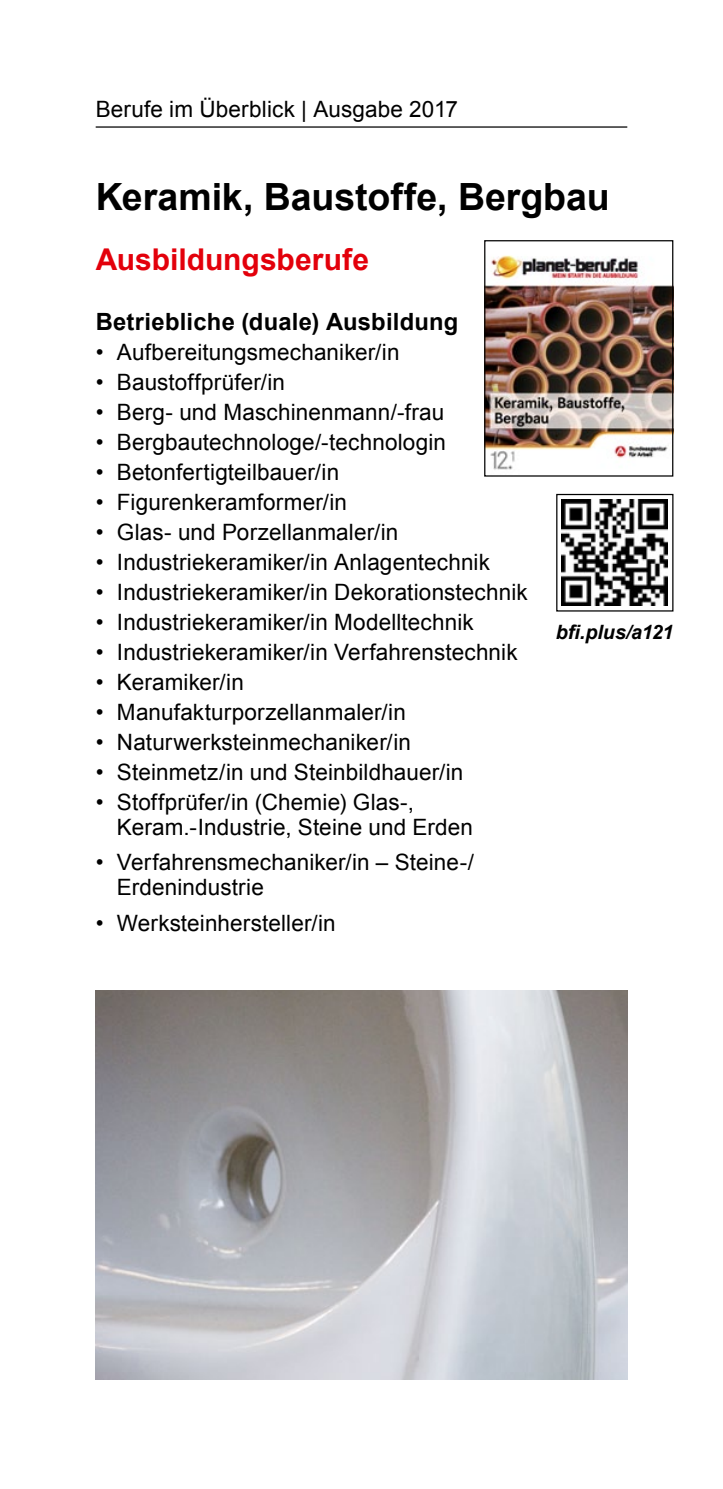
<style>
.page{position:relative;width:723px;height:1489px;background:#fff}
.page>*{position:absolute;margin:0;border:0;box-sizing:border-box;transform-origin:0 0}
.t1{font:700 37.5px "Arial";color:#000}
.t2{font:700 30px "Arial";color:#e3000b}
.t3{font:700 23.75px "Arial";letter-spacing:.01em;color:#000}
.t4{font:22.5px/25px "Arial";letter-spacing:.005em;color:#000}
.t5{font:italic 700 19.75px "Arial";letter-spacing:-.005em;color:#000}
</style>
<div class="page">
<div style="left:556px;top:494px;width:117px;height:117px;border:1px solid #000"></div>
<hr style="left:96px;top:126px;width:531px;height:2px;background:#000">
<img style="left:486px;top:255px;width:185px;height:215px">
<div style="left:484px;top:240px;width:189px;height:236px;border:1px solid #000"></div>
<img style="left:561px;top:499px;width:107px;height:106px">
<img style="left:96px;top:990px;width:531px;height:389px">
<p class="t4" style="left:96px;top:97px;width:364px">Berufe im Überblick | Ausgabe 2017</p>
<h2 class="t1" style="left:96px;top:172px;width:516px">Keramik, Baustoffe, Bergbau</h2>
<h3 class="t2" style="left:96px;top:239px;width:275px">Ausbildungsberufe</h3>
<h4 class="t3" style="left:96px;top:306px;width:364px">Betriebliche (duale) Ausbildung</h4>
<p class="t4" style="left:96px;top:340px;width:305px">• Aufbereitungsmechaniker/in</p>
<p class="t4" style="left:96px;top:370px;width:191px">• Baustoffprüfer/in</p>
<p class="t4" style="left:96px;top:400px;width:350px">• Berg- und Maschinenmann/-frau</p>
<p class="t4" style="left:96px;top:430px;width:352px">• Bergbautechnologe/-technologin</p>
<p class="t4" style="left:96px;top:460px;width:245px">• Betonfertigteilbauer/in</p>
<p class="t4" style="left:96px;top:490px;width:253px">• Figurenkeramformer/in</p>
<p class="t4" style="left:96px;top:520px;width:304px">• Glas- und Porzellanmaler/in</p>
<p class="t4" style="left:96px;top:550px;width:396px">• Industriekeramiker/in Anlagentechnik</p>
<p class="t4" style="left:96px;top:580px;width:433px">• Industriekeramiker/in Dekorationstechnik</p>
<p class="t4" style="left:96px;top:610px;width:380px">• Industriekeramiker/in Modelltechnik</p>
<p class="t4" style="left:96px;top:640px;width:423px">• Industriekeramiker/in Verfahrenstechnik</p>
<p class="t4" style="left:96px;top:670px;width:150px">• Keramiker/in</p>
<p class="t4" style="left:96px;top:700px;width:312px">• Manufakturporzellanmaler/in</p>
<p class="t4" style="left:96px;top:730px;width:317px">• Naturwerksteinmechaniker/in</p>
<p class="t4" style="left:96px;top:760px;width:369px">• Steinmetz/in und Steinbildhauer/in</p>
<p class="t4" style="left:117px;top:790px;width:357px;text-indent:-21px">• Stoffprüfer/in (Chemie) Glas-,<br>Keram.-Industrie, Steine und Erden</p>
<p class="t4" style="left:117px;top:850px;width:359px;text-indent:-21px">• Verfahrensmechaniker/in – Steine-/<br>Erdenindustrie</p>
<p class="t4" style="left:96px;top:910px;width:241px">• Werksteinhersteller/in</p>
<p class="t5" style="left:556px;top:619px;width:119px">bfi.plus/a121</p>
</div>
